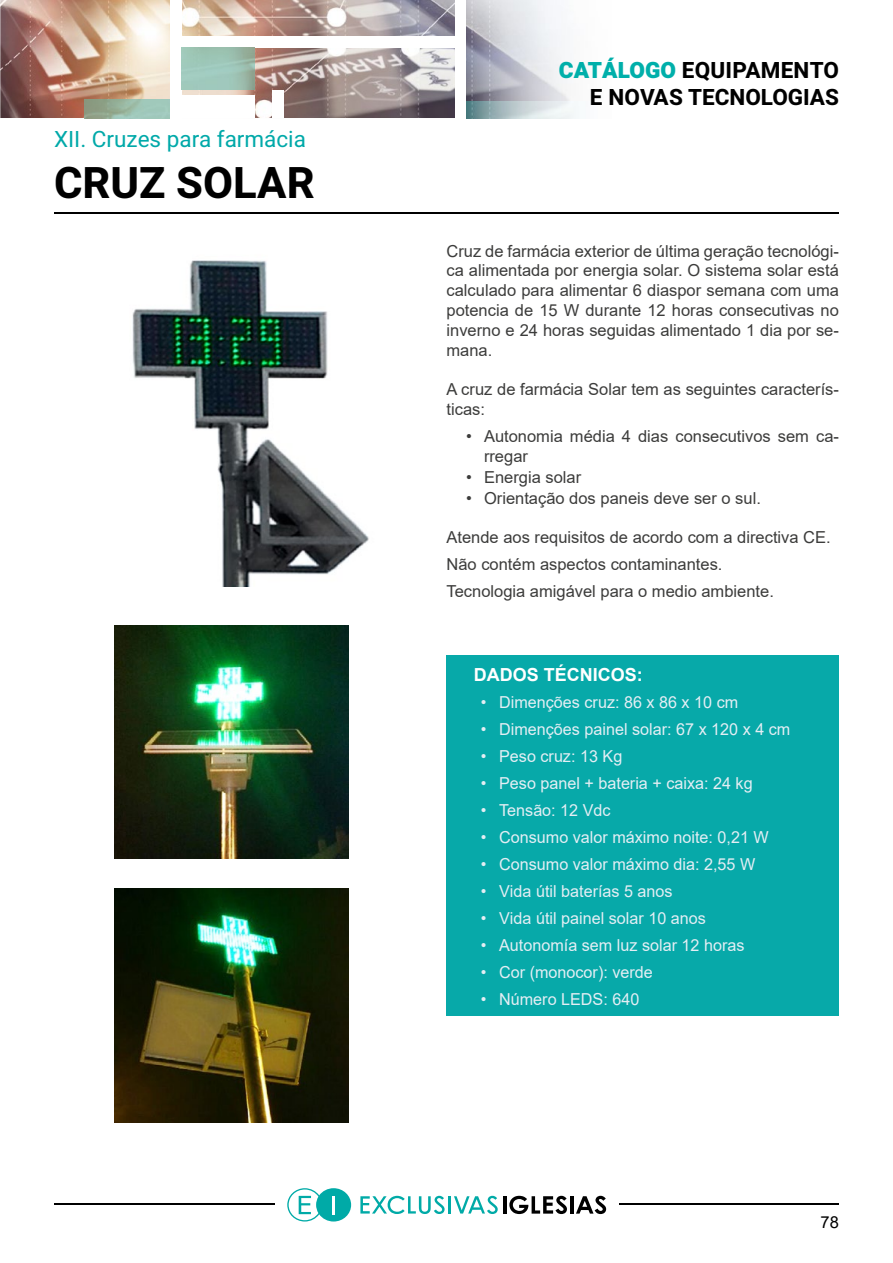
<style>
.page{position:relative;width:893px;height:1263px;background:#fff}
.page>*{position:absolute;margin:0;border:0;box-sizing:border-box;transform-origin:0 0}
.t1{font:700 43.5px "Heebo";color:#000}
.t2{font:700 22.5px/27px "Heebo";color:#000;text-align:right}
.t3{font:22.5px "Heebo";color:#00a9a9}
.t4{font:700 18px "Arial";color:#fff}
.t5{font:16.5px/19.8px "Arial";color:#3c3c3b}
.t6{font:16.5px "Arial";color:#e4eef4}
.t7{font:16.5px "Arial";color:#000}
.s1{font-weight:900;color:#00afaa}
</style>
<div class="page">
<img style="left:0;top:0;width:455px;height:118px">
<div style="left:273px;top:91px;width:11px;height:27px;background:#fff"></div>
<img style="left:84px;top:100px;width:86px;height:18px">
<div style="left:170px;top:0;width:11px;height:118px;background:#fff"></div>
<div style="left:170px;top:37px;width:285px;height:11px;background:#fff"></div>
<img style="left:181px;top:48px;width:74px;height:42px">
<div style="left:179px;top:95px;width:76px;height:23px;background:#fff"></div>
<img style="left:466px;top:0;width:110px;height:118px">
<hr style="left:54px;top:1203px;width:785px;height:2px;background:#000">
<hr style="left:54px;top:212px;width:785px;height:2px;background:#000">
<div style="left:275px;top:1185px;width:343px;height:41px;background:#fff"></div>
<svg style="left:287px;top:1188px;width:64px;height:33px"></svg>
<hr style="left:332px;top:1196px;width:3px;height:18px;background:#fff">
<svg style="left:360px;top:1196px;width:85px;height:18px"></svg>
<hr style="left:448px;top:1196px;width:3px;height:17px;background:#00aaa7">
<svg style="left:454px;top:1196px;width:44px;height:18px"></svg>
<hr style="left:503px;top:1196px;width:3px;height:17px;background:#000">
<svg style="left:509px;top:1196px;width:58px;height:18px"></svg>
<hr style="left:570px;top:1196px;width:3px;height:17px;background:#000">
<svg style="left:576px;top:1196px;width:30px;height:18px"></svg>
<img style="left:132px;top:260px;width:237px;height:326px">
<div style="left:446px;top:655px;width:393px;height:360px;background:#07a9a9"></div>
<img style="left:115px;top:625px;width:234px;height:234px">
<img style="left:115px;top:889px;width:234px;height:233px">
<h2 class="t3" style="left:54px;top:123px;width:254px">XII. Cruzes para farmácia</h2>
<h1 class="t1" style="left:54px;top:152px;width:262px">CRUZ SOLAR</h1>
<h2 class="t2" style="left:559px;top:56px;width:282px"><span class="s1">CATÁLOGO</span> EQUIPAMENTO<br>E NOVAS TECNOLOGIAS</h2>
<p class="t5" style="left:446px;top:241px;width:394px;text-align:justify">Cruz de farmácia exterior de última geração tecnológi&shy;ca alimentada por energia solar. O sistema solar está calculado para alimentar 6 diaspor semana com uma potencia de 15 W durante 12 horas consecutivas no inverno e 24 horas seguidas alimentado 1 dia por se&shy;mana.</p>
<p class="t5" style="left:446px;top:379px;width:394px">A cruz de farmácia Solar tem as seguintes caracterís&shy;ticas:</p>
<p class="t5" style="left:484px;top:426px;width:356px;text-indent:-18px">• Autonomia média 4 dias consecutivos sem ca&shy;rregar</p>
<p class="t5" style="left:466px;top:467px;width:117px">• Energia solar</p>
<p class="t5" style="left:466px;top:488px;width:296px">• Orientação dos paneis deve ser o sul.</p>
<p class="t5" style="left:446px;top:524px;width:386px;line-height:27px">Atende aos requisitos de acordo com a directiva CE.<br>Não contém aspectos contaminantes.<br>Tecnologia amigável para o medio ambiente.</p>
<p class="t4" style="left:474px;top:662px;width:171px">DADOS TÉCNICOS:</p>
<p class="t6" style="left:481px;top:691px;width:259px">• Dimenções cruz: 86 x 86 x 10 cm</p>
<p class="t6" style="left:481px;top:718px;width:311px">• Dimenções painel solar: 67 x 120 x 4 cm</p>
<p class="t6" style="left:481px;top:745px;width:143px">• Peso cruz: 13 Kg</p>
<p class="t6" style="left:481px;top:772px;width:273px">• Peso panel + bateria + caixa: 24 kg</p>
<p class="t6" style="left:481px;top:799px;width:131px">• Tensão: 12 Vdc</p>
<p class="t6" style="left:481px;top:826px;width:290px">• Consumo valor máximo noite: 0,21 W</p>
<p class="t6" style="left:481px;top:853px;width:276px">• Consumo valor máximo dia: 2,55 W</p>
<p class="t6" style="left:481px;top:880px;width:193px">• Vida útil baterías 5 anos</p>
<p class="t6" style="left:481px;top:907px;width:227px">• Vida útil painel solar 10 anos</p>
<p class="t6" style="left:481px;top:934px;width:265px">• Autonomía sem luz solar 12 horas</p>
<p class="t6" style="left:481px;top:961px;width:174px">• Cor (monocor): verde</p>
<p class="t6" style="left:481px;top:988px;width:160px">• Número LEDS: 640</p>
<p class="t7" style="left:821px;top:1210px;width:20px">78</p>
</div>
